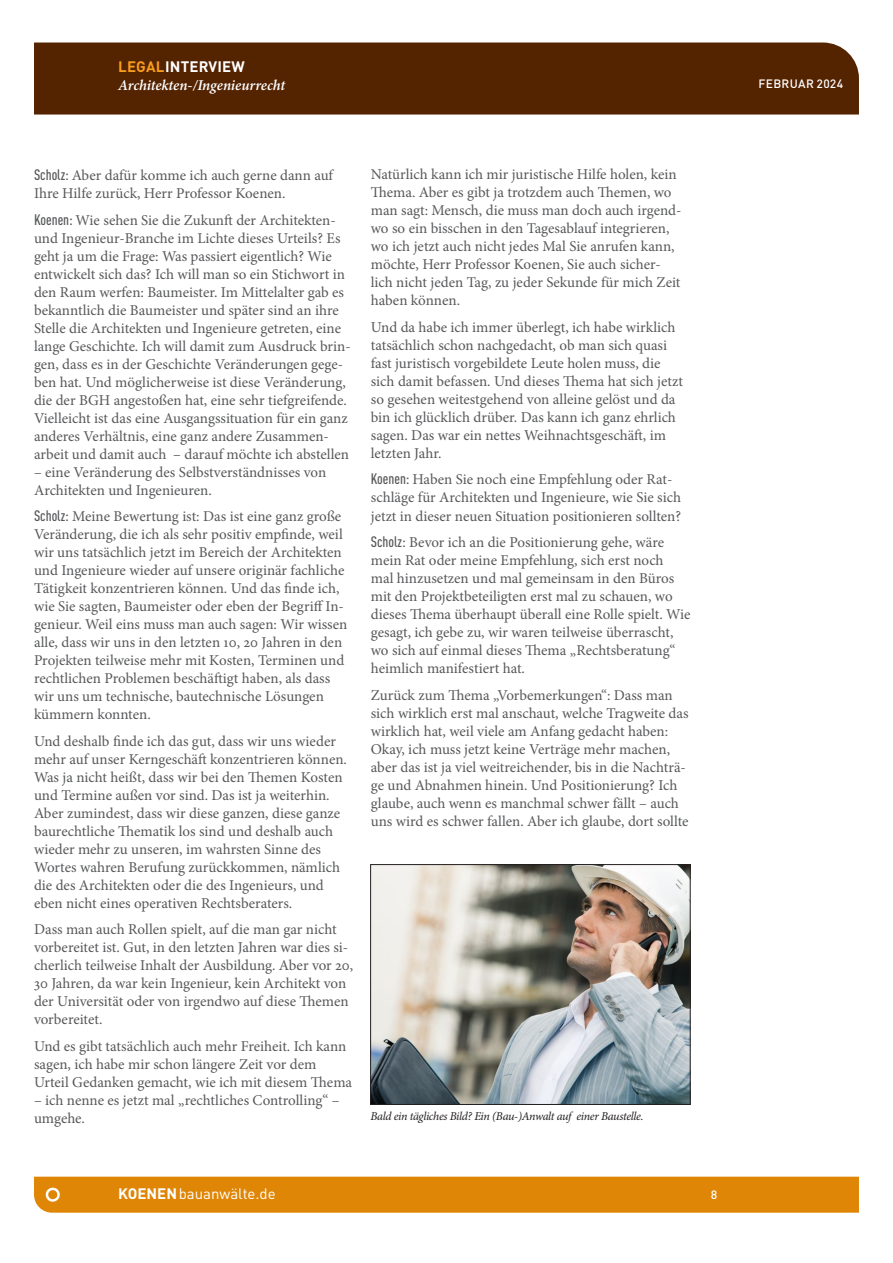
<style>
.page{position:relative;width:893px;height:1263px;background:#fff}
.page>*{position:absolute;margin:0;border:0;box-sizing:border-box;transform-origin:0 0}
.Normalschrift_KOE_2024-02-17{font:15px/18px "Minion Pro";color:#57585a}
.t1{font:italic 600 15px "Minion Pro";letter-spacing:-.01em;color:#fff}
.t2{font:15px "DINOT";color:#fff}
.t3{font:700 15px "DINOT";letter-spacing:.01em;color:#fff}
.t4{font:italic 12px "Minion Pro";letter-spacing:-.03em;color:#231f20}
.t5{font:500 12px "DINOT";letter-spacing:.03em;color:#fff}
.s1{color:#f89c1c}
.s2{font-family:"DINOT";font-weight:500;font-stretch:condensed}
.s3{font-weight:700}
</style>
<div class="page">
<div style="left:34px;top:43px;width:825px;height:72px;background:#542300"></div>
<div style="left:34px;top:1177px;width:825px;height:36px;background:#df8606"></div>
<img style="left:372px;top:866px;width:316px;height:237px">
<div style="left:370px;top:864px;width:320px;height:241px;border:1px solid #231f20"></div>
<p class="t3" style="left:118px;top:57px;width:128px"><span class="s1">LEGAL</span>INTERVIEW</p>
<p class="t1" style="left:118px;top:76px;width:168px">Architekten-/Ingenieurrecht</p>
<p class="t5" style="left:758px;top:76px;width:86px">FEBRUAR 2024</p>
<p class="Normalschrift_KOE_2024-02-17" style="left:34px;top:166px;width:301px"><span class="s2">Scholz:</span> Aber dafür komme ich auch gerne dann auf<br>Ihre Hilfe zurück, Herr Professor Koenen.</p>
<p class="Normalschrift_KOE_2024-02-17" style="left:34px;top:211px;width:318px"><span class="s2">Koenen:</span> Wie sehen Sie die Zukunft der Architekten&shy;und Ingenieur-Branche im Lichte dieses Urteils? Es geht ja um die Frage: Was passiert eigentlich? Wie entwickelt sich das? Ich will man so ein Stichwort in den Raum werfen: Baumeister. Im Mittelalter gab es bekanntlich die Baumeister und später sind an ihre Stelle die Architekten und Ingenieure getreten, eine lange Geschichte. Ich will damit zum Ausdruck brin&shy;gen, dass es in der Geschichte Veränderungen gege&shy;ben hat. Und möglicherweise ist diese Veränderung, die der BGH angestoßen hat, eine sehr tiefgreifende.<br>Vielleicht ist das eine Ausgangssituation für ein ganz anderes Verhältnis, eine ganz andere Zusammen&shy;arbeit und damit auch – darauf möchte ich abstellen</p>
<p class="Normalschrift_KOE_2024-02-17" style="left:34px;top:463px;width:294px">– eine Veränderung des Selbstverständnisses von<br>Architekten und Ingenieuren.</p>
<p class="Normalschrift_KOE_2024-02-17" style="left:34px;top:507px;width:315px"><span class="s2">Scholz:</span> Meine Bewertung ist: Das ist eine ganz große Veränderung, die ich als sehr positiv empfinde, weil wir uns tatsächlich jetzt im Bereich der Architekten und Ingenieure wieder auf unsere originär fachliche Tätigkeit konzentrieren können. Und das finde ich, wie Sie sagten, Baumeister oder eben der Begriff In&shy;genieur. Weil eins muss man auch sagen: Wir wissen alle, dass wir uns in den letzten 10, 20 Jahren in den Projekten teilweise mehr mit Kosten, Terminen und rechtlichen Problemen beschäftigt haben, als dass wir uns um technische, bautechnische Lösungen kümmern konnten.</p>
<p class="Normalschrift_KOE_2024-02-17" style="left:34px;top:732px;width:314px">Und deshalb finde ich das gut, dass wir uns wieder mehr auf unser Kerngeschäft konzentrieren können.<br>Was ja nicht heißt, dass wir bei den Themen Kosten und Termine außen vor sind. Das ist ja weiterhin.<br>Aber zumindest, dass wir diese ganzen, diese ganze baurechtliche Thematik los sind und deshalb auch wieder mehr zu unseren, im wahrsten Sinne des Wortes wahren Berufung zurückkommen, nämlich die des Architekten oder die des Ingenieurs, und eben nicht eines operativen Rechtsberaters.</p>
<p class="Normalschrift_KOE_2024-02-17" style="left:34px;top:920px;width:321px">Dass man auch Rollen spielt, auf die man gar nicht vorbereitet ist. Gut, in den letzten Jahren war dies si&shy;cherlich teilweise Inhalt der Ausbildung. Aber vor 20, 30 Jahren, da war kein Ingenieur, kein Architekt von der Universität oder von irgendwo auf diese Themen vorbereitet.</p>
<p class="Normalschrift_KOE_2024-02-17" style="left:34px;top:1037px;width:320px">Und es gibt tatsächlich auch mehr Freiheit. Ich kann sagen, ich habe mir schon längere Zeit vor dem<br>Urteil Gedanken gemacht, wie ich mit diesem Thema</p>
<p class="Normalschrift_KOE_2024-02-17" style="left:34px;top:1091px;width:307px">– ich nenne es jetzt mal „rechtliches Controlling“ – umgehe.</p>
<p class="Normalschrift_KOE_2024-02-17" style="left:371px;top:166px;width:312px">Natürlich kann ich mir juristische Hilfe holen, kein Thema. Aber es gibt ja trotzdem auch Themen, wo man sagt: Mensch, die muss man doch auch irgend&shy;wo so ein bisschen in den Tagesablauf integrieren, wo ich jetzt auch nicht jedes Mal Sie anrufen kann, möchte, Herr Professor Koenen, Sie auch sicher&shy;lich nicht jeden Tag, zu jeder Sekunde für mich Zeit haben können.</p>
<p class="Normalschrift_KOE_2024-02-17" style="left:371px;top:318px;width:314px">Und da habe ich immer überlegt, ich habe wirklich tatsächlich schon nachgedacht, ob man sich quasi fast juristisch vorgebildete Leute holen muss, die sich damit befassen. Und dieses Thema hat sich jetzt so gesehen weitestgehend von alleine gelöst und da bin ich glücklich drüber. Das kann ich ganz ehrlich sagen. Das war ein nettes Weihnachtsgeschäft, im letzten Jahr.</p>
<p class="Normalschrift_KOE_2024-02-17" style="left:371px;top:471px;width:312px"><span class="s2">Koenen:</span> Haben Sie noch eine Empfehlung oder Rat&shy;schläge für Architekten und Ingenieure, wie Sie sich jetzt in dieser neuen Situation positionieren sollten?</p>
<p class="Normalschrift_KOE_2024-02-17" style="left:371px;top:533px;width:321px"><span class="s2">Scholz:</span> Bevor ich an die Positionierung gehe, wäre mein Rat oder meine Empfehlung, sich erst noch<br>mal hinzusetzen und mal gemeinsam in den Büros mit den Projektbeteiligten erst mal zu schauen, wo dieses Thema überhaupt überall eine Rolle spielt. Wie gesagt, ich gebe zu, wir waren teilweise überrascht, wo sich auf einmal dieses Thema „Rechtsberatung“ heimlich manifestiert hat.</p>
<p class="Normalschrift_KOE_2024-02-17" style="left:371px;top:686px;width:319px">Zurück zum Thema „Vorbemerkungen“: Dass man sich wirklich erst mal anschaut, welche Tragweite das wirklich hat, weil viele am Anfang gedacht haben:<br>Okay, ich muss jetzt keine Verträge mehr machen, aber das ist ja viel weitreichender, bis in die Nachträ&shy;ge und Abnahmen hinein. Und Positionierung? Ich glaube, auch wenn es manchmal schwer fällt – auch uns wird es schwer fallen. Aber ich glaube, dort sollte</p>
<p class="t4" style="left:370px;top:1108px;width:275px">Bald ein tägliches Bild? Ein (Bau-)Anwalt auf einer Baustelle.</p>
<p class="t2" style="left:118px;top:1184px;width:159px"><span class="s3">KOENEN</span> bauanwälte.de</p>
<p class="t5" style="left:711px;top:1187px;width:8px">8</p>
</div>
